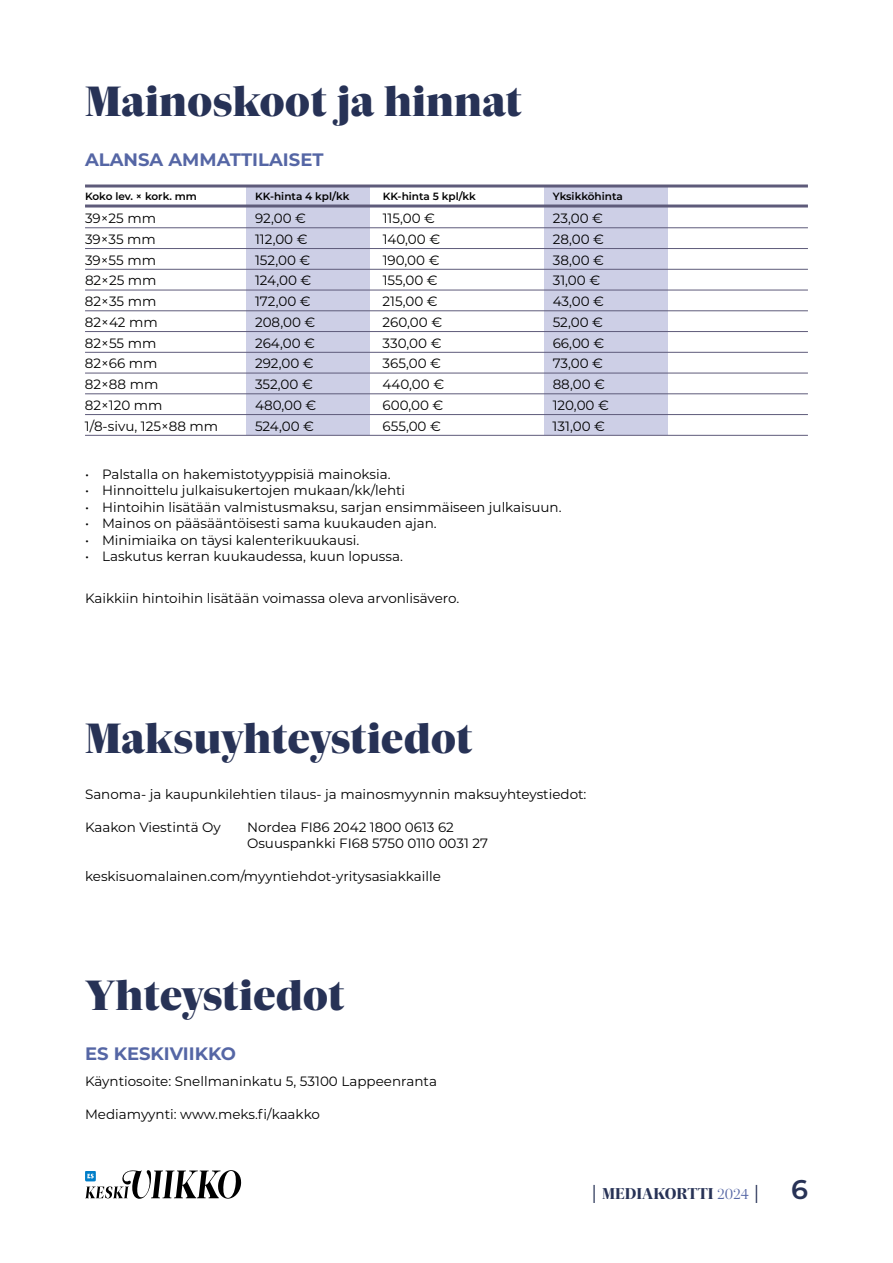
<style>
.page{position:relative;width:893px;height:1263px;background:#fff}
.page>*{position:absolute;margin:0;border:0;box-sizing:border-box;transform-origin:0 0}
.t1{font:900 40.5px "Majrit Bn";color:#273256}
.t2{font:700 18px "Montserrat";color:#5566a5}
.t3{font:700 15px "Majrit Bn";color:#273256}
.t4{font:13.5px/16.5px "Montserrat";color:#000}
.t5{font:600 10.5px "Montserrat";color:#000}
.s1{font-family:"Aktiv Grotesk";font-weight:300}
.s2{font-weight:300;color:#5566a5}
.s3{font-family:"Montserrat";font-weight:600;font-size:27px}
</style>
<div class="page">
<svg style="left:85px;top:1170px;width:157px;height:29px"></svg>
<div style="left:247px;top:185px;width:123px;height:250px;background:#cdcfe6"></div>
<div style="left:544px;top:185px;width:124px;height:250px;background:#cdcfe6"></div>
<hr style="left:85px;top:184px;width:723px;height:3px;background:#5e5b7a">
<hr style="left:85px;top:204px;width:723px;height:3px;background:#5e5b7a">
<hr style="left:85px;top:227px;width:723px;height:1px;background:#5e5b7a">
<hr style="left:85px;top:248px;width:723px;height:1px;background:#5e5b7a">
<hr style="left:85px;top:269px;width:723px;height:1px;background:#5e5b7a">
<hr style="left:85px;top:290px;width:723px;height:1px;background:#5e5b7a">
<hr style="left:85px;top:310px;width:723px;height:1px;background:#5e5b7a">
<hr style="left:85px;top:331px;width:723px;height:1px;background:#5e5b7a">
<hr style="left:85px;top:352px;width:723px;height:1px;background:#5e5b7a">
<hr style="left:85px;top:373px;width:723px;height:1px;background:#5e5b7a">
<hr style="left:85px;top:393px;width:723px;height:1px;background:#5e5b7a">
<hr style="left:85px;top:414px;width:723px;height:1px;background:#5e5b7a">
<hr style="left:85px;top:435px;width:723px;height:1px;background:#5e5b7a">
<h1 class="t1" style="left:85px;top:75px;width:439px">Mainoskoot ja hinnat</h1>
<h2 class="t2" style="left:85px;top:147px;width:240px">ALANSA AMMATTILAISET</h2>
<p class="t5" style="left:85px;top:189px;width:113px">Koko lev. × kork. mm</p>
<p class="t5" style="left:255px;top:189px;width:96px">KK-hinta 4 kpl/kk</p>
<p class="t5" style="left:383px;top:189px;width:95px">KK-hinta 5 kpl/kk</p>
<p class="t5" style="left:553px;top:189px;width:72px">Yksikköhinta</p>
<p class="t4" style="left:85px;top:210px;width:73px">39×25 mm</p>
<p class="t4" style="left:255px;top:210px;width:52px">92,00 €</p>
<p class="t4" style="left:383px;top:210px;width:54px">115,00 €</p>
<p class="t4" style="left:553px;top:210px;width:52px">23,00 €</p>
<p class="t4" style="left:85px;top:230px;width:72px">39×35 mm</p>
<p class="t4" style="left:255px;top:230px;width:54px">112,00 €</p>
<p class="t4" style="left:383px;top:230px;width:59px">140,00 €</p>
<p class="t4" style="left:553px;top:230px;width:53px">28,00 €</p>
<p class="t4" style="left:85px;top:251px;width:72px">39×55 mm</p>
<p class="t4" style="left:255px;top:251px;width:57px">152,00 €</p>
<p class="t4" style="left:383px;top:251px;width:58px">190,00 €</p>
<p class="t4" style="left:553px;top:251px;width:53px">38,00 €</p>
<p class="t4" style="left:85px;top:272px;width:73px">82×25 mm</p>
<p class="t4" style="left:255px;top:272px;width:58px">124,00 €</p>
<p class="t4" style="left:383px;top:272px;width:57px">155,00 €</p>
<p class="t4" style="left:553px;top:272px;width:49px">31,00 €</p>
<p class="t4" style="left:85px;top:293px;width:73px">82×35 mm</p>
<p class="t4" style="left:255px;top:293px;width:57px">172,00 €</p>
<p class="t4" style="left:383px;top:293px;width:57px">215,00 €</p>
<p class="t4" style="left:553px;top:293px;width:53px">43,00 €</p>
<p class="t4" style="left:85px;top:313px;width:74px">82×42 mm</p>
<p class="t4" style="left:255px;top:313px;width:62px">208,00 €</p>
<p class="t4" style="left:383px;top:313px;width:61px">260,00 €</p>
<p class="t4" style="left:553px;top:313px;width:52px">52,00 €</p>
<p class="t4" style="left:85px;top:334px;width:73px">82×55 mm</p>
<p class="t4" style="left:255px;top:334px;width:61px">264,00 €</p>
<p class="t4" style="left:383px;top:334px;width:60px">330,00 €</p>
<p class="t4" style="left:553px;top:334px;width:53px">66,00 €</p>
<p class="t4" style="left:85px;top:355px;width:74px">82×66 mm</p>
<p class="t4" style="left:255px;top:355px;width:60px">292,00 €</p>
<p class="t4" style="left:383px;top:355px;width:60px">365,00 €</p>
<p class="t4" style="left:553px;top:355px;width:52px">73,00 €</p>
<p class="t4" style="left:85px;top:376px;width:75px">82×88 mm</p>
<p class="t4" style="left:255px;top:376px;width:59px">352,00 €</p>
<p class="t4" style="left:383px;top:376px;width:63px">440,00 €</p>
<p class="t4" style="left:553px;top:376px;width:54px">88,00 €</p>
<p class="t4" style="left:85px;top:396px;width:79px">82×120 mm</p>
<p class="t4" style="left:255px;top:396px;width:63px">480,00 €</p>
<p class="t4" style="left:383px;top:396px;width:62px">600,00 €</p>
<p class="t4" style="left:553px;top:396px;width:58px">120,00 €</p>
<p class="t4" style="left:85px;top:417px;width:135px">1/8-sivu, 125×88 mm</p>
<p class="t4" style="left:255px;top:417px;width:61px">524,00 €</p>
<p class="t4" style="left:383px;top:417px;width:60px">655,00 €</p>
<p class="t4" style="left:553px;top:417px;width:54px">131,00 €</p>
<p class="t4" style="left:85px;top:465px;width:307px">• Palstalla on hakemistotyyppisiä mainoksia.</p>
<p class="t4" style="left:85px;top:482px;width:322px">• Hinnoittelu julkaisukertojen mukaan/kk/lehti</p>
<p class="t4" style="left:85px;top:498px;width:478px">• Hintoihin lisätään valmistusmaksu, sarjan ensimmäiseen julkaisuun.</p>
<p class="t4" style="left:85px;top:515px;width:353px">• Mainos on pääsääntöisesti sama kuukauden ajan.</p>
<p class="t4" style="left:85px;top:531px;width:276px">• Minimiaika on täysi kalenterikuukausi.</p>
<p class="t4" style="left:85px;top:548px;width:319px">• Laskutus kerran kuukaudessa, kuun lopussa.</p>
<p class="t4" style="left:85px;top:589px;width:376px">Kaikkiin hintoihin lisätään voimassa oleva arvonlisävero.</p>
<h1 class="t1" style="left:85px;top:711px;width:389px">Maksuyhteystiedot</h1>
<p class="t4" style="left:85px;top:785px;width:503px">Sanoma- ja kaupunkilehtien tilaus- ja mainosmyynnin maksuyhteystiedot:</p>
<p class="t4" style="left:85px;top:818px;width:137px">Kaakon Viestintä Oy</p>
<p class="t4" style="left:247px;top:818px;width:242px">Nordea FI86 2042 1800 0613 62<br>Osuuspankki FI68 5750 0110 0031 27</p>
<p class="t4" style="left:85px;top:868px;width:357px">keskisuomalainen.com/myyntiehdot-yritysasiakkaille</p>
<h1 class="t1" style="left:85px;top:969px;width:262px">Yhteystiedot</h1>
<h2 class="t2" style="left:85px;top:1041px;width:153px">ES KESKIVIIKKO</h2>
<p class="t4" style="left:85px;top:1072px;width:353px">Käyntiosoite: Snellmaninkatu 5, 53100 Lappeenranta</p>
<p class="t4" style="left:85px;top:1105px;width:236px">Mediamyynti: www.meks.fi/kaakko</p>
<p class="t3" style="left:590px;top:1184px;width:220px"><span class="s1">│</span> MEDIAKORTTI <span class="s2">2024</span> <span class="s1">│</span> <span class="s3">6</span></p>
</div>
